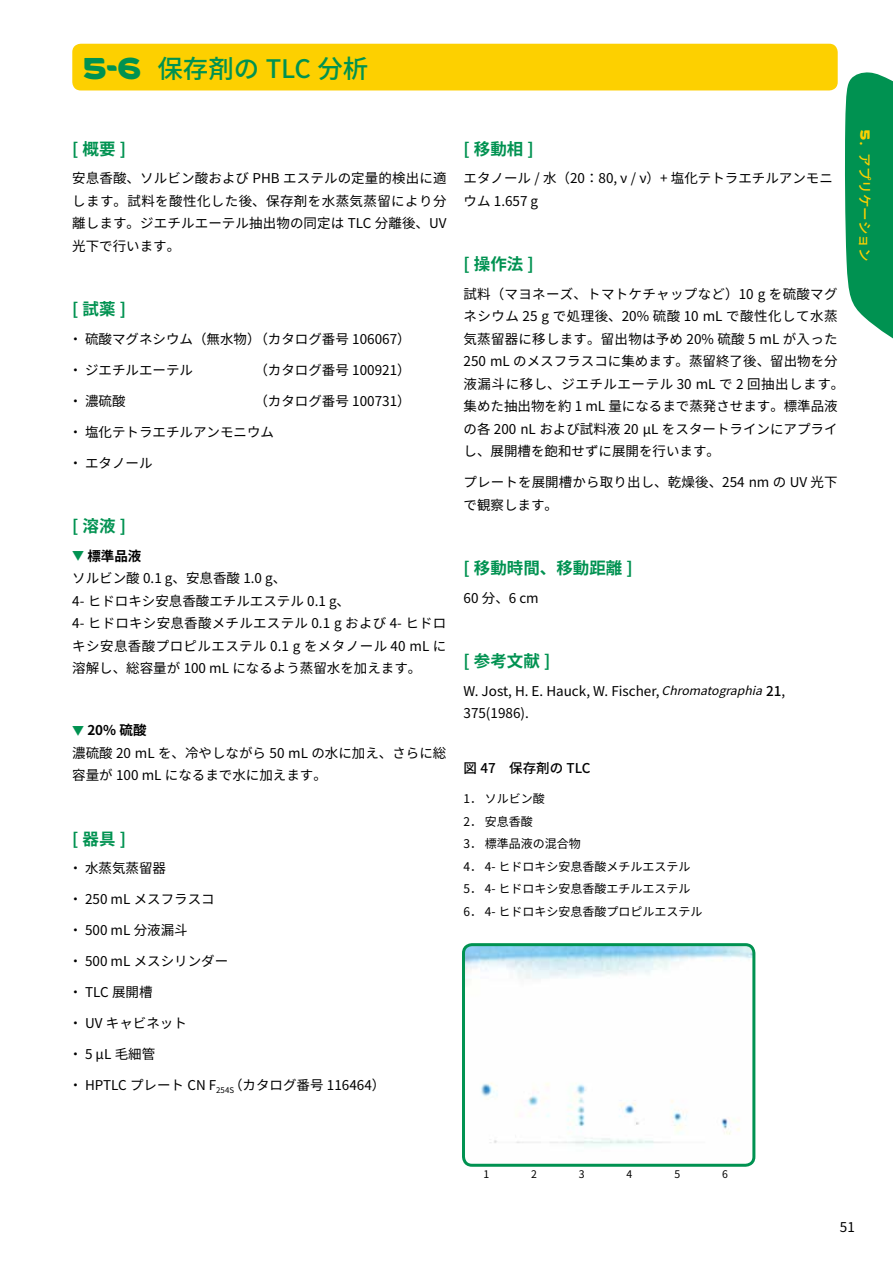
<style>
.page{position:relative;width:893px;height:1263px;background:#fff}
.page>*{position:absolute;margin:0;border:0;box-sizing:border-box;transform-origin:0 0}
.t1{font:500 25.5px "Noto Sans CJ Kjp";color:#009251}
.t2{font:700 16.5px "Noto Sans CJ Kjp";color:#009251}
.t3{font:13.5px/22.5px "Noto Sans CJ Kjp";color:#000}
.t4{font:500 13.5px "Noto Sans CJ Kjp";color:#000}
.t5{font:500 13.5px "Noto Sans CJ Kjp";color:#fdd000}
.t6{font:12px/22.5px "Noto Sans CJ Kjp";color:#000}
.t7{font:10.5px "Noto Sans CJ Kjp";color:#000}
.s1{font-family:"Merck";font-weight:400;font-size:30.6px}
.s2{font-weight:700;font-size:12px;color:#009251}
.s3{font-weight:700}
.s4{font-style:italic;font-size:12px}
.s5{font-weight:500}
.s6{font-family:"Merck";font-weight:400}
</style>
<div class="page">
<svg style="left:845px;top:72px;width:48px;height:267px;background:#1f9f66"></svg>
<div style="left:72px;top:44px;width:766px;height:46px;background:#fdd000;border-radius:9px"></div>
<img style="left:466px;top:946px;width:288px;height:218px">
<div style="left:462px;top:943px;width:293px;height:224px;border:3px solid #009251;border-radius:9px"></div>
<h1 class="t1" style="left:84px;top:54px;width:286px"><span class="s1">5-6</span> 保存剤の TLC 分析</h1>
<p class="t2" style="left:72px;top:139px;width:55px">[概要]</p>
<p class="t3" style="left:72px;top:167px;width:376px;text-align:justify">安息香酸、ソルビン酸および PHB エステルの定量的検出に適します。試料を酸性化した後、保存剤を水蒸気蒸留により分離します。ジエチルエーテル抽出物の同定は TLC 分離後、UV光下で行います。</p>
<p class="t2" style="left:72px;top:300px;width:55px">[試薬]</p>
<p class="t3" style="left:69px;top:328px;width:343px">・硫酸マグネシウム（無水物）（カタログ番号 106067）</p>
<p class="t3" style="left:69px;top:359px;width:126px">・ジエチルエーテル</p>
<p class="t3" style="left:254px;top:359px;width:158px">（カタログ番号 100921）</p>
<p class="t3" style="left:69px;top:390px;width:58px">・濃硫酸</p>
<p class="t3" style="left:254px;top:390px;width:158px">（カタログ番号 100731）</p>
<p class="t3" style="left:69px;top:421px;width:207px">・塩化テトラエチルアンモニウム</p>
<p class="t3" style="left:69px;top:452px;width:85px">・エタノール</p>
<p class="t2" style="left:72px;top:517px;width:55px">[溶液]</p>
<p class="t3" style="left:72px;top:545px;width:376px"><span class="s2">▼</span> <span class="s3">標準品液<br></span>ソルビン酸 0.1 g、安息香酸 1.0 g、<br>4- ヒドロキシ安息香酸エチルエステル 0.1 g、<br>4- ヒドロキシ安息香酸メチルエステル 0.1 g および 4- ヒドロキシ安息香酸プロピルエステル 0.1 g をメタノール 40 mL に溶解し、総容量が 100 mL になるよう蒸留水を加えます。</p>
<p class="t3" style="left:72px;top:719px;width:376px"><span class="s2">▼</span> <span class="s3">20% 硫酸<br></span>濃硫酸 20 mL を、冷やしながら 50 mL の水に加え、さらに総容量が 100 mL になるまで水に加えます。</p>
<p class="t2" style="left:72px;top:830px;width:55px">[器具]</p>
<p class="t3" style="left:69px;top:857px;width:99px">・水蒸気蒸留器</p>
<p class="t3" style="left:69px;top:888px;width:147px">・ 250 mL メスフラスコ</p>
<p class="t3" style="left:69px;top:919px;width:120px">・ 500 mL 分液漏斗</p>
<p class="t3" style="left:69px;top:950px;width:161px">・ 500 mL メスシリンダー</p>
<p class="t3" style="left:69px;top:981px;width:85px">・ TLC 展開槽</p>
<p class="t3" style="left:69px;top:1012px;width:119px">・ UV キャビネット</p>
<p class="t3" style="left:69px;top:1043px;width:88px">・ 5 µL 毛細管</p>
<p class="t3" style="left:69px;top:1074px;width:318px">・ HPTLC プレート CN F<sub>254S</sub> （カタログ番号 116464）</p>
<p class="t2" style="left:463px;top:139px;width:72px">[ 移動相 ]</p>
<p class="t3" style="left:463px;top:167px;width:371px">エタノール / 水（20：80, ν / ν）+ 塩化テトラエチルアンモニウム 1.657 g</p>
<p class="t2" style="left:463px;top:255px;width:72px">[ 操作法 ]</p>
<p class="t3" style="left:463px;top:283px;width:382px">試料（マヨネーズ、トマトケチャップなど）10 g を硫酸マグネシウム 25 g で処理後、20% 硫酸 10 mL で酸性化して水蒸気蒸留器に移します。留出物は予め 20% 硫酸 5 mL が入った<br>250 mL のメスフラスコに集めます。蒸留終了後、留出物を分液漏斗に移し、ジエチルエーテル 30 mL で 2 回抽出します。集めた抽出物を約 1 mL 量になるまで蒸発させます。標準品液の各 200 nL および試料液 20 µL をスタートラインにアプライし、展開槽を飽和せずに展開を行います。</p>
<p class="t3" style="left:463px;top:471px;width:376px">プレートを展開槽から取り出し、乾燥後、254 nm の UV 光下で観察します。</p>
<p class="t2" style="left:463px;top:559px;width:171px">[ 移動時間、移動距離 ]</p>
<p class="t3" style="left:463px;top:587px;width:77px">60 分、6 cm</p>
<p class="t2" style="left:463px;top:652px;width:88px">[ 参考文献 ]</p>
<p class="t3" style="left:463px;top:680px;width:323px">W. Jost, H. E. Hauck, W. Fischer, <span class="s4">Chromatographia</span><span class="s5">21</span>,<br>375(1986).</p>
<p class="t4" style="left:463px;top:761px;width:129px">図 47　保存剤の TLC</p>
<p class="t6" style="left:463px;top:788px;width:241px">1．ソルビン酸<br>2．安息香酸<br>3．標準品液の混合物<br>4． 4- ヒドロキシ安息香酸メチルエステル<br>5． 4- ヒドロキシ安息香酸エチルエステル<br>6． 4- ヒドロキシ安息香酸プロピルエステル</p>
<p class="t5" style="left:872px;top:130px;width:133px;rotate:90deg"><span class="s6">5</span>．アプリケーション</p>
<p class="t7" style="left:483px;top:1168px;width:7px">1</p>
<p class="t7" style="left:531px;top:1168px;width:7px">2</p>
<p class="t7" style="left:579px;top:1168px;width:7px">3</p>
<p class="t7" style="left:627px;top:1168px;width:7px">4</p>
<p class="t7" style="left:674px;top:1168px;width:7px">5</p>
<p class="t7" style="left:722px;top:1168px;width:7px">6</p>
<p class="t3" style="left:840px;top:1216px;width:16px">51</p>
</div>
